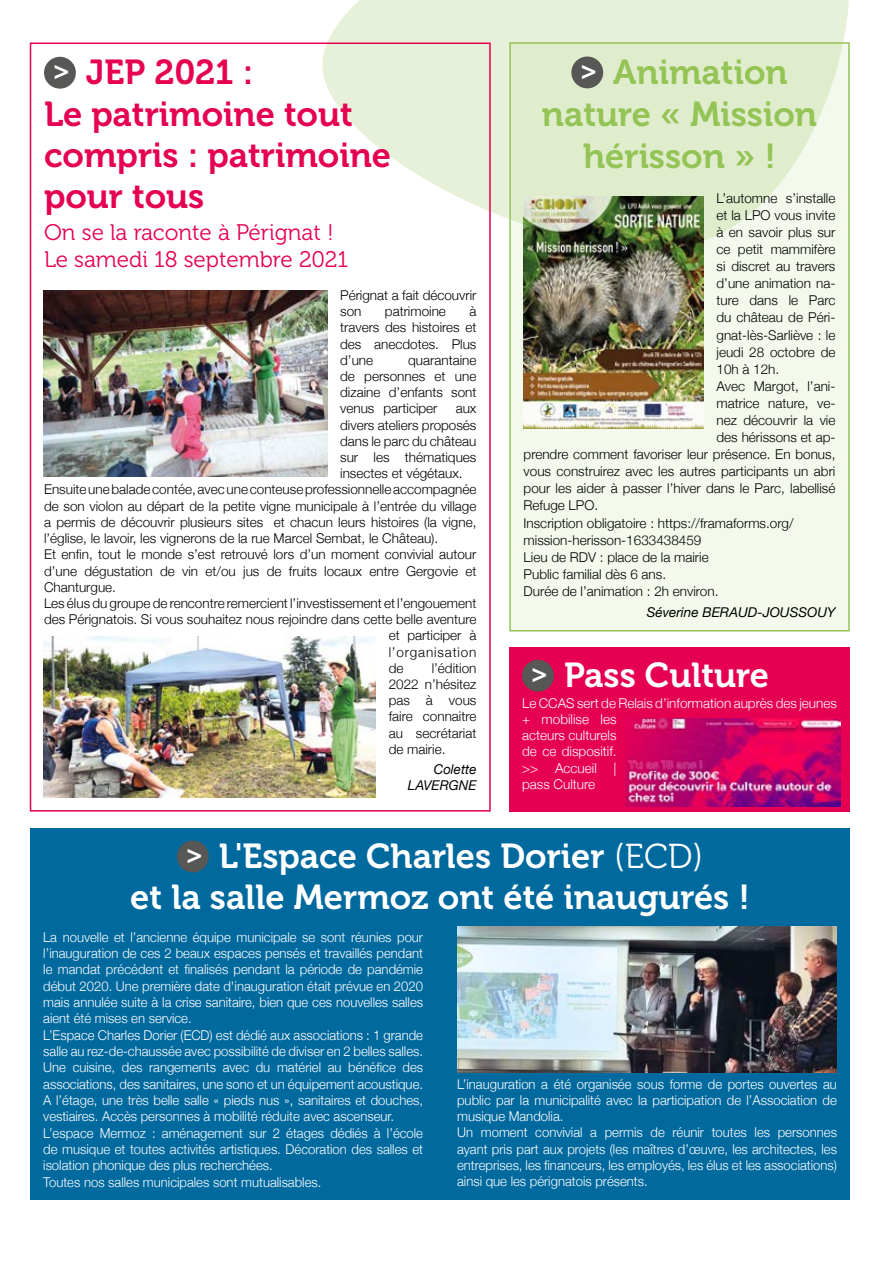
<style>
.page{position:relative;width:893px;height:1263px;background:#fff}
.page>*{position:absolute;margin:0;border:0;box-sizing:border-box;transform-origin:0 0}
.t1{font:34.5px/41.4px "Museo 700";color:#fff;text-align:center}
.t2{font:34.5px/41.4px "Museo 700";color:#e50051}
.t3{font:34.5px/42.3px "Museo 700";color:#94c356;text-align:center}
.t4{font:22.5px/27px "Museo 300";color:#e50051}
.t5{font:300 13.5px/16.2px "Helvetica Neue";color:#000;text-align:justify}
.t6{font:300 13.5px/16.4px "Helvetica Neue";color:#fff}
.t7{font:italic 13.5px/16.2px "Helvetica Neue";color:#000;text-align:right}
.t8{font:300 13.5px "Helvetica Neue";letter-spacing:.06em;color:#000}
.s1{font-size:27.75px;color:#fff}
.s2{font-size:27.75px}
.s3{font-family:"Museo 300"}
</style>
<div class="page">
<svg style="left:298px;top:0;width:551px;height:219px;fill:#e7f1d9"></svg>
<div style="left:31px;top:828px;width:819px;height:371px;background:#00699e"></div>
<div style="left:177px;top:840px;width:32px;height:32px;background:#575756;border-radius:50%"></div>
<div style="left:44px;top:57px;width:32px;height:32px;background:#575756;border-radius:50%"></div>
<div style="left:30px;top:43px;width:461px;height:768px;border:2px solid #e50051"></div>
<img style="left:43px;top:636px;width:333px;height:161px">
<img style="left:43px;top:290px;width:284px;height:186px">
<img style="left:457px;top:927px;width:380px;height:145px">
<svg style="left:512px;top:45px;width:335px;height:583px;background:#edf4e3"></svg>
<div style="left:571px;top:57px;width:32px;height:31px;background:#575756;border-radius:50%"></div>
<div style="left:509px;top:42px;width:341px;height:589px;border:2px solid #94c356"></div>
<img style="left:524px;top:197px;width:180px;height:231px">
<div style="left:509px;top:647px;width:341px;height:164px;background:#e50051"></div>
<div style="left:522px;top:660px;width:32px;height:32px;background:#575756;border-radius:50%"></div>
<img style="left:625px;top:718px;width:216px;height:88px">
<h1 class="t2" style="left:44px;top:52px;width:349px"><span class="s1">&gt;</span> JEP 2021 :<br>Le patrimoine tout compris : patrimoine pour tous</h1>
<h2 class="t4" style="left:44px;top:219px;width:306px">On se la raconte à Pérignat !<br>Le samedi 18 septembre 2021</h2>
<p class="t5" style="left:340px;top:286px;width:138px">Pérignat a fait découvrir son</p>
<p class="t5" style="left:340px;top:302px;width:138px;text-indent:129px">à travers des histoires et des anecdotes. Plus d’une</p>
<p class="t5" style="left:385px;top:302px;width:63px">patrimoine</p>
<p class="t5" style="left:340px;top:351px;width:138px;text-indent:68px">quarantaine de personnes et une dizaine d’enfants sont venus participer</p>
<p class="t5" style="left:456px;top:400px;width:22px">aux</p>
<p class="t5" style="left:340px;top:416px;width:138px">divers ateliers proposés</p>
<p class="t5" style="left:340px;top:432px;width:138px">dans le parc du château</p>
<p class="t5" style="left:340px;top:448px;width:138px">sur les thématiques</p>
<p class="t5" style="left:340px;top:464px;width:124px">insectes et végétaux.</p>
<p class="t5" style="left:44px;top:481px;width:434px">Ensuite une balade contée, avec une conteuse professionnelle accompagnée</p>
<p class="t5" style="left:44px;top:497px;width:434px">de son violon au départ de la petite vigne municipale à l’entrée du village</p>
<p class="t5" style="left:44px;top:513px;width:434px">a permis de découvrir plusieurs sites et chacun leurs histoires (la vigne,</p>
<p class="t5" style="left:44px;top:529px;width:396px">l’église, le lavoir, les vignerons de la rue Marcel Sembat, le Château).</p>
<p class="t5" style="left:44px;top:545px;width:434px">Et enfin, tout le monde s’est retrouvé lors d’un moment convivial autour</p>
<p class="t5" style="left:44px;top:562px;width:434px">d’une dégustation de vin et/ou jus de fruits locaux entre Gergovie et</p>
<p class="t5" style="left:44px;top:578px;width:74px">Chanturgue.</p>
<p class="t5" style="left:44px;top:594px;width:434px">Les élus du groupe de rencontre remercient l’investissement et l’engouement</p>
<p class="t5" style="left:44px;top:610px;width:434px">des Pérignatois. Si vous souhaitez nous rejoindre dans cette belle aventure</p>
<p class="t5" style="left:389px;top:626px;width:89px">et participer à</p>
<p class="t8" style="left:389px;top:641px;width:89px">l’organisation</p>
<p class="t5" style="left:389px;top:659px;width:16px">de</p>
<p class="t5" style="left:389px;top:659px;width:89px;text-indent:43px">l’édition 2022 n’hésitez pas à vous faire connaitre au secrétariat de mairie.</p>
<p class="t7" style="left:408px;top:762px;width:70px">Colette<br>LAVERGNE</p>
<h1 class="t3" style="left:542px;top:51px;width:277px"><span class="s1">&gt;</span> Animation nature « Mission hérisson » !</h1>
<p class="t5" style="left:716px;top:189px;width:120px">L’automne s’installe</p>
<p class="t5" style="left:716px;top:206px;width:120px">et la LPO vous invite</p>
<p class="t5" style="left:716px;top:223px;width:120px">à en savoir plus sur</p>
<p class="t5" style="left:716px;top:240px;width:120px">ce petit mammifère</p>
<p class="t5" style="left:716px;top:257px;width:120px">si discret au travers</p>
<p class="t5" style="left:716px;top:274px;width:120px">d’une animation na-</p>
<p class="t5" style="left:716px;top:291px;width:120px">ture dans le Parc</p>
<p class="t5" style="left:716px;top:309px;width:120px">du château de Péri-</p>
<p class="t5" style="left:716px;top:326px;width:120px">gnat-lès-Sarliève : le</p>
<p class="t5" style="left:716px;top:343px;width:120px">jeudi 28 octobre de</p>
<p class="t5" style="left:716px;top:360px;width:64px">10h à 12h.</p>
<p class="t5" style="left:716px;top:377px;width:120px">Avec Margot, l’ani-</p>
<p class="t5" style="left:716px;top:394px;width:120px">matrice nature, ve-</p>
<p class="t5" style="left:716px;top:411px;width:120px">nez découvrir la vie</p>
<p class="t5" style="left:716px;top:428px;width:120px">des hérissons et ap-</p>
<p class="t5" style="left:524px;top:445px;width:313px">prendre comment favoriser leur présence. En bonus,</p>
<p class="t5" style="left:524px;top:462px;width:313px">vous construirez avec les autres participants un abri</p>
<p class="t5" style="left:524px;top:479px;width:313px">pour les aider à passer l’hiver dans le Parc, labellisé</p>
<p class="t5" style="left:524px;top:497px;width:76px">Refuge LPO.</p>
<p class="t5" style="left:524px;top:514px;width:272px">Inscription obligatoire : https://framaforms.org/</p>
<p class="t5" style="left:524px;top:531px;width:179px">mission-herisson-1633438459</p>
<p class="t5" style="left:524px;top:548px;width:187px">Lieu de RDV : place de la mairie</p>
<p class="t5" style="left:524px;top:565px;width:144px">Public familial dès 6 ans.</p>
<p class="t5" style="left:524px;top:582px;width:196px">Durée de l’animation : 2h environ.</p>
<p class="t7" style="left:647px;top:605px;width:190px">Séverine BERAUD-JOUSSOUY</p>
<h1 class="t1" style="left:531px;top:655px;width:240px"><span class="s2">&gt;</span> Pass Culture</h1>
<p class="t6" style="left:522px;top:694px;width:316px">Le CCAS sert de Relais d’information auprès des jeunes + mobilise les<br>acteurs culturels<br>de ce dispositif.<br>&gt;&gt; Accueil |<br>pass Culture</p>
<h1 class="t1" style="left:130px;top:836px;width:621px"><span class="s2">&gt;</span> L'Espace Charles Dorier <span class="s3">(ECD)<br></span>et la salle Mermoz ont été inaugurés !</h1>
<p class="t6" style="left:43px;top:928px;width:381px">La nouvelle et l’ancienne équipe municipale se sont réunies pour l’inauguration de ces 2 beaux espaces pensés et travaillés pendant le mandat précédent et finalisés pendant la période de pandémie début 2020. Une première date d'inauguration était prévue en 2020 mais annulée suite à la crise sanitaire, bien que ces nouvelles salles aient été mises en service.<br>L’Espace Charles Dorier (ECD) est dédié aux associations : 1 grande salle au rez-de-chaussée avec possibilité de diviser en 2 belles salles.<br>Une cuisine, des rangements avec du matériel au bénéfice des associations, des sanitaires, une sono et un équipement acoustique.<br>A l’étage, une très belle salle « pieds nus », sanitaires et douches, vestiaires. Accès personnes à mobilité réduite avec ascenseur.<br>L’espace Mermoz : aménagement sur 2 étages dédiés à l’école de musique et toutes activités artistiques. Décoration des salles et isolation phonique des plus recherchées.<br>Toutes nos salles municipales sont mutualisables.</p>
<p class="t6" style="left:457px;top:1075px;width:381px">L’inauguration a été organisée sous forme de portes ouvertes au public par la municipalité avec la participation de l’Association de musique Mandolia.<br>Un moment convivial a permis de réunir toutes les personnes ayant pris part aux projets (les maîtres d’œuvre, les architectes, les entreprises, les financeurs, les employés, les élus et les associations) ainsi que les pérignatois présents.</p>
</div>
